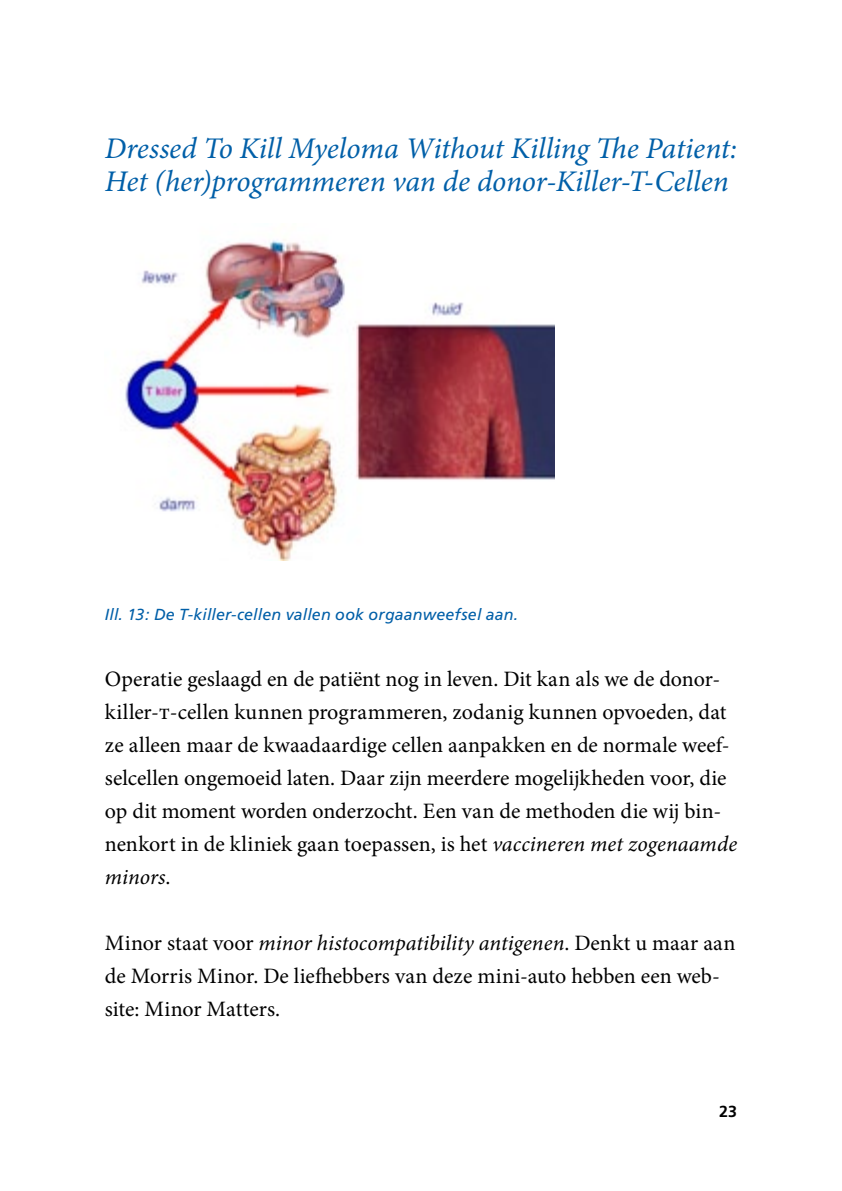
<style>
.page{position:relative;width:842px;height:1191px;background:#fff}
.page>*{position:absolute;margin:0;border:0;box-sizing:border-box;transform-origin:0 0}
.t1{font:italic 30px/33px "Minion Pro";color:#005fa8}
.t2{font:22px/33px "Minion Pro";color:#000}
.t3{font:italic 16px "Frutiger";letter-spacing:.01em;color:#005fa8}
.t4{font:700 16px "Frutiger";color:#000}
.s1{font-style:italic}
</style>
<div class="page">
<img style="left:125px;top:240px;width:429px;height:320px">
<h1 class="t1" style="left:105px;top:132px;width:634px">Dressed To Kill Myeloma Without Killing The Patient:<br>Het (her)programmeren van de donor-Killer-T-Cellen</h1>
<p class="t3" style="left:105px;top:605px;width:415px">Ill. 13: De T-killer-cellen vallen ook orgaanweefsel aan.</p>
<p class="t2" style="left:105px;top:662px;width:634px">Operatie geslaagd en de patiënt nog in leven. Dit kan als we de donor&shy;killer-T-cellen kunnen programmeren, zodanig kunnen opvoeden, dat ze alleen maar de kwaadaardige cellen aanpakken en de normale weef&shy;selcellen ongemoeid laten. Daar zijn meerdere mogelijkheden voor, die op dit moment worden onderzocht. Een van de methoden die wij bin&shy;nenkort in de kliniek gaan toepassen, is het <span class="s1">vaccineren met zogenaamde minors</span>.</p>
<p class="t2" style="left:105px;top:926px;width:632px">Minor staat voor <span class="s1">minor histocompatibility antigenen</span>. Denkt u maar aan de Morris Minor. De liefhebbers van deze mini-auto hebben een web&shy;site: Minor Matters.</p>
<p class="t4" style="left:719px;top:1101px;width:19px">23</p>
</div>
